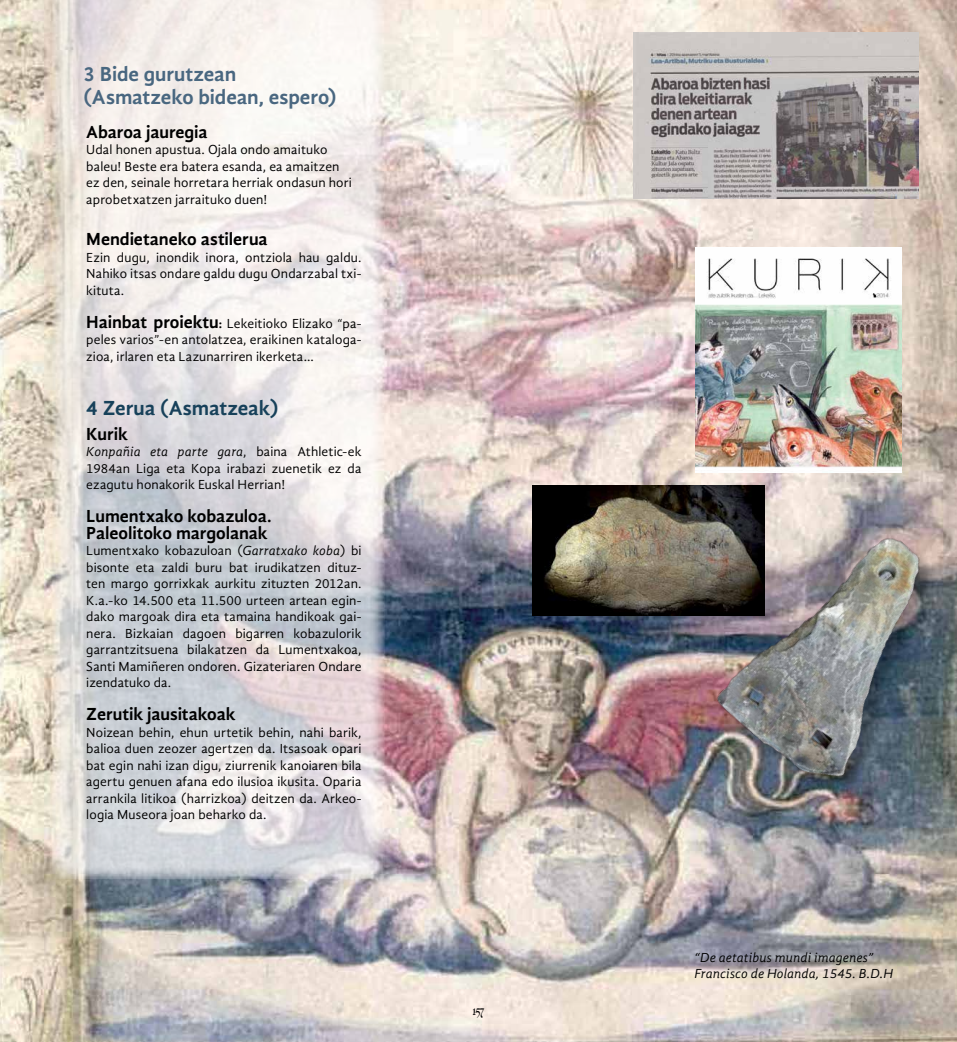
<style>
.page{position:relative;width:957px;height:1042px;background:#fff}
.page>*{position:absolute;margin:0;border:0;box-sizing:border-box;transform-origin:0 0}
.t1{font:700 21px/23.5px "Gandhi Sans";letter-spacing:-.005em;color:#496780}
.t2{font:700 21px "Gandhi Sans";letter-spacing:-.005em;color:#17415a}
.t3{font:700 18px/16.5px "Gandhi Sans";letter-spacing:-.005em;color:#000}
.t4{font:15px "Kingthings Calligraphica Light";color:#000}
.t5{font:13.5px/16.5px "Gandhi Sans";letter-spacing:.01em;color:#000;text-align:justify}
.t6{font:italic 13.5px/16.5px "Gandhi Sans";letter-spacing:.005em;color:#000}
.s1{font-weight:700;font-size:18px}
.s2{font-weight:700}
.s3{font-style:italic}
</style>
<div class="page">
<img style="left:0;top:0;width:957px;height:1042px">
<svg style="left:52px;top:0;width:333px;height:879px"></svg>
<img style="left:648px;top:486px;width:309px;height:393px">
<img style="left:634px;top:33px;width:284px;height:165px">
<img style="left:695px;top:248px;width:206px;height:225px">
<img style="left:533px;top:485px;width:231px;height:130px">
<h1 class="t1" style="left:83px;top:62px;width:255px">3 Bide gurutzean (Asmatzeko bidean, espero)</h1>
<h2 class="t3" style="left:86px;top:123px;width:123px">Abaroa jauregia</h2>
<p class="t5" style="left:86px;top:141px;width:267px;text-align:left">Udal honen apustua. Ojala ondo amaituko baleu! Beste era batera esanda, ea amaitzen ez den, seinale horretara herriak ondasun hori aprobetxatzen jarraituko duen!</p>
<h2 class="t3" style="left:86px;top:231px;width:183px">Mendietaneko astilerua</h2>
<p class="t5" style="left:86px;top:249px;width:277px">Ezin dugu, inondik inora, ontziola hau galdu.<br>Nahiko itsas ondare galdu dugu Ondarzabal txi&shy;kituta.</p>
<p class="t5" style="left:86px;top:315px;width:277px"><span class="s1">Hainbat proiektu</span><span class="s2">:</span> Lekeitioko Elizako “pa&shy;peles varios”-en antolatzea, eraikinen kataloga&shy;zioa, irlaren eta Lazunarriren ikerketa...</p>
<h1 class="t2" style="left:86px;top:395px;width:194px">4 Zerua (Asmatzeak)</h1>
<h2 class="t3" style="left:86px;top:425px;width:43px">Kurik</h2>
<p class="t5" style="left:86px;top:443px;width:277px"><span class="s3">Konpañia eta parte gara</span>, baina Athletic-ek 1984an Liga eta Kopa irabazi zuenetik ez da ezagutu honakorik Euskal Herrian!</p>
<h2 class="t3" style="left:86px;top:508px;width:187px">Lumentxako kobazuloa.<br>Paleolitoko margolanak</h2>
<p class="t5" style="left:86px;top:542px;width:277px">Lumentxako kobazuloan (<span class="s3">Garratxako koba</span>) bi bisonte eta zaldi buru bat irudikatzen dituz&shy;ten margo gorrixkak aurkitu zituzten 2012an.<br>K.a.-ko 14.500 eta 11.500 urteen artean egin&shy;dako margoak dira eta tamaina handikoak gai&shy;nera. Bizkaian dagoen bigarren kobazulorik garrantzitsuena bilakatzen da Lumentxakoa, Santi Mamiñeren ondoren. Gizateriaren Ondare izendatuko da.</p>
<h2 class="t3" style="left:86px;top:706px;width:151px">Zerutik jausitakoak</h2>
<p class="t5" style="left:86px;top:724px;width:277px">Noizean behin, ehun urtetik behin, nahi barik, balioa duen zeozer agertzen da. Itsasoak opari bat egin nahi izan digu, ziurrenik kanoiaren bila agertu genuen afana edo ilusioa ikusita. Oparia arrankila litikoa (harrizkoa) deitzen da. Arkeo&shy;logia Museora joan beharko da.</p>
<p class="t4" style="left:473px;top:1002px;width:13px">157</p>
<p class="t6" style="left:694px;top:949px;width:200px">“De aetatibus mundi imagenes”<br>Francisco de Holanda, 1545. B.D.H</p>
</div>
